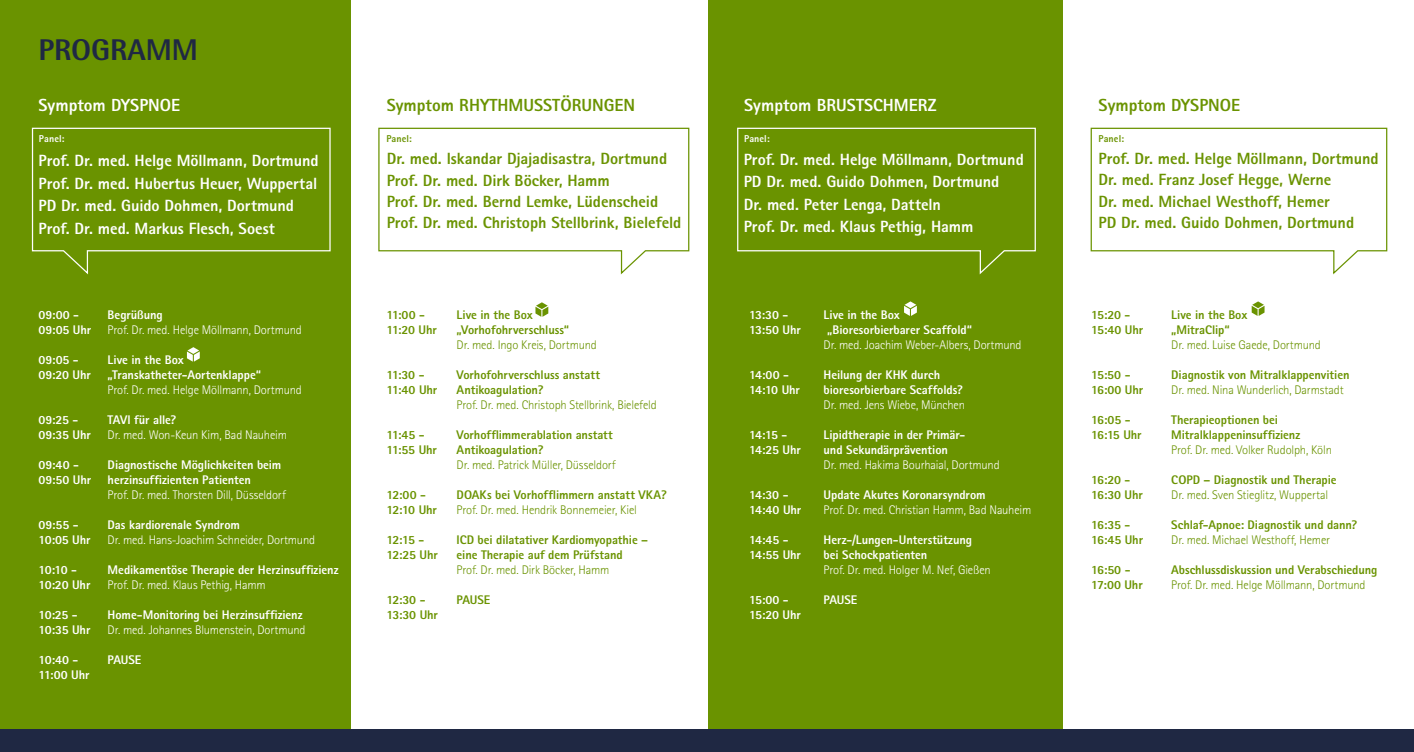
<style>
.page{position:relative;width:1414px;height:752px;background:#fff}
.page>*{position:absolute;margin:0;border:0;box-sizing:border-box;transform-origin:0 0}
.t1{font:800 30px "Rotis Semi Sans Std";color:#1f2843}
.t2{font:800 17.5px "Rotis Sans Serif Std";color:#6a9300}
.t3{font:800 17.5px "Rotis Sans Serif Std";color:#fff}
.t4{font:800 16.25px/21.2px "Rotis Sans Serif Std";letter-spacing:-.005em;color:#6a9300}
.t5{font:800 16.25px/22.5px "Rotis Sans Serif Std";letter-spacing:-.005em;color:#fff}
.t6{font:800 12.5px/15px "Rotis Sans Serif Std";letter-spacing:-.005em;color:#fff}
.t7{font:800 12.5px/15px "Rotis Sans Serif Std";letter-spacing:-.005em;color:#6a9300}
.t8{font:300 12.5px "Rotis Sans Serif Std";letter-spacing:-.01em;color:#fff}
.t9{font:300 12.5px "Rotis Sans Serif Std";letter-spacing:-.01em;color:#6a9300}
.t10{font:800 12.5px/15px "Rotis Sans Serif Std";letter-spacing:-.035em;color:#fff}
.t11{font:800 12.5px/15px "Rotis Sans Serif Std";letter-spacing:-.05em;color:#fff}
.t12{font:800 12.5px/15px "Rotis Sans Serif Std";letter-spacing:-.04em;color:#6a9300}
.t13{font:800 12.5px/15px "Rotis Sans Serif Std";letter-spacing:-.04em;color:#fff}
.t14{font:800 12.5px/15px "Rotis Sans Serif Std";letter-spacing:-.03em;color:#fff}
.t15{font:800 12.5px/15px "Rotis Sans Serif Std";letter-spacing:-.035em;color:#6a9300}
.t16{font:800 12.5px/15px "Rotis Sans Serif Std";letter-spacing:-.05em;color:#6a9300}
.t17{font:800 10px "Rotis Sans Serif Std";letter-spacing:.01em;color:#fff}
.t18{font:800 10px "Rotis Sans Serif Std";letter-spacing:.01em;color:#6a9300}
</style>
<div class="page">
<div style="left:0;top:0;width:351px;height:751px;background:#6a9300"></div>
<div style="left:709px;top:0;width:354px;height:751px;background:#6a9300"></div>
<div style="left:0;top:729px;width:1414px;height:22px;background:#1f2843"></div>
<svg style="left:31px;top:127px;width:300px;height:148px"></svg>
<svg style="left:535px;top:302px;width:13px;height:14px"></svg>
<svg style="left:1090px;top:127px;width:298px;height:148px"></svg>
<svg style="left:1251px;top:301px;width:13px;height:15px"></svg>
<svg style="left:737px;top:127px;width:299px;height:148px"></svg>
<svg style="left:904px;top:301px;width:13px;height:15px"></svg>
<svg style="left:378px;top:127px;width:312px;height:148px"></svg>
<svg style="left:187px;top:347px;width:13px;height:14px"></svg>
<h1 class="t1" style="left:38px;top:31px;width:161px">PROGRAMM</h1>
<h2 class="t2" style="left:387px;top:94px;width:250px">Symptom RHYTHMUSSTÖRUNGEN</h2>
<h2 class="t3" style="left:39px;top:94px;width:143px">Symptom DYSPNOE</h2>
<h2 class="t3" style="left:744px;top:94px;width:194px">Symptom BRUSTSCHMERZ</h2>
<h3 class="t5" style="left:744px;top:148px;width:281px">Prof. Dr. med. Helge Möllmann, Dortmund PD Dr. med. Guido Dohmen, Dortmund<br>Dr. med. Peter Lenga, Datteln<br>Prof. Dr. med. Klaus Pethig, Hamm</h3>
<h2 class="t2" style="left:1098px;top:94px;width:143px">Symptom DYSPNOE</h2>
<h3 class="t4" style="left:1098px;top:148px;width:281px">Prof. Dr. med. Helge Möllmann, Dortmund Dr. med. Franz Josef Hegge, Werne<br>Dr. med. Michael Westhoff, Hemer<br>PD Dr. med. Guido Dohmen, Dortmund</h3>
<p class="t17" style="left:39px;top:132px;width:27px">Panel:</p>
<p class="t18" style="left:386px;top:132px;width:27px">Panel:</p>
<p class="t17" style="left:744px;top:132px;width:27px">Panel:</p>
<p class="t18" style="left:1098px;top:132px;width:27px">Panel:</p>
<h3 class="t4" style="left:387px;top:148px;width:296px">Dr. med. Iskandar Djajadisastra, Dortmund Prof. Dr. med. Dirk Böcker, Hamm<br>Prof. Dr. med. Bernd Lemke, Lüdenscheid Prof. Dr. med. Christoph Stellbrink, Bielefeld</h3>
<h3 class="t5" style="left:39px;top:149px;width:281px">Prof. Dr. med. Helge Möllmann, Dortmund Prof. Dr. med. Hubertus Heuer, Wuppertal PD Dr. med. Guido Dohmen, Dortmund Prof. Dr. med. Markus Flesch, Soest</h3>
<p class="t6" style="left:39px;top:307px;width:54px">09:00 -<br>09:05 Uhr</p>
<p class="t6" style="left:108px;top:307px;width:57px">Begrüßung</p>
<p class="t8" style="left:108px;top:322px;width:196px">Prof. Dr. med. Helge Möllmann, Dortmund</p>
<p class="t6" style="left:39px;top:352px;width:54px">09:05 -<br>09:20 Uhr</p>
<p class="t6" style="left:108px;top:352px;width:155px">Live in the Box „Transkatheter-Aortenklappe“</p>
<p class="t8" style="left:108px;top:382px;width:196px">Prof. Dr. med. Helge Möllmann, Dortmund</p>
<p class="t6" style="left:39px;top:412px;width:54px">09:25 -<br>09:35 Uhr</p>
<p class="t6" style="left:108px;top:412px;width:70px">TAVI für alle?</p>
<p class="t8" style="left:108px;top:427px;width:181px">Dr. med. Won-Keun Kim, Bad Nauheim</p>
<p class="t6" style="left:39px;top:457px;width:54px">09:40 -<br>09:50 Uhr</p>
<p class="t6" style="left:108px;top:457px;width:175px">Diagnostische Möglichkeiten beim herzinsuffizienten Patienten</p>
<p class="t8" style="left:108px;top:487px;width:180px">Prof. Dr. med. Thorsten Dill, Düsseldorf</p>
<p class="t6" style="left:39px;top:517px;width:54px">09:55 -<br>10:05 Uhr</p>
<p class="t6" style="left:108px;top:517px;width:134px">Das kardiorenale Syndrom</p>
<p class="t8" style="left:108px;top:532px;width:209px">Dr. med. Hans-Joachim Schneider, Dortmund</p>
<p class="t13" style="left:39px;top:562px;width:53px">10:10 -<br>10:20 Uhr</p>
<p class="t6" style="left:108px;top:562px;width:232px">Medikamentöse Therapie der Herzinsuffizienz</p>
<p class="t8" style="left:108px;top:577px;width:160px">Prof. Dr. med. Klaus Pethig, Hamm</p>
<p class="t14" style="left:39px;top:607px;width:53px">10:25 -<br>10:35 Uhr</p>
<p class="t6" style="left:108px;top:607px;width:196px">Home-Monitoring bei Herzinsuffizienz</p>
<p class="t8" style="left:108px;top:622px;width:199px">Dr. med. Johannes Blumenstein, Dortmund</p>
<p class="t6" style="left:39px;top:652px;width:52px">10:40 -<br>11:00 Uhr</p>
<p class="t6" style="left:108px;top:652px;width:35px">PAUSE</p>
<p class="t7" style="left:386px;top:307px;width:52px">11:00 -<br>11:20 Uhr</p>
<p class="t7" style="left:457px;top:307px;width:114px">Live in the Box „Vorhofohrverschluss“</p>
<p class="t9" style="left:457px;top:337px;width:142px">Dr. med. Ingo Kreis, Dortmund</p>
<p class="t7" style="left:386px;top:367px;width:52px">11:30 -<br>11:40 Uhr</p>
<p class="t7" style="left:457px;top:367px;width:145px">Vorhofohrverschluss anstatt<br>Antikoagulation?</p>
<p class="t9" style="left:457px;top:397px;width:202px">Prof. Dr. med. Christoph Stellbrink, Bielefeld</p>
<p class="t7" style="left:386px;top:427px;width:52px">11:45 -<br>11:55 Uhr</p>
<p class="t7" style="left:457px;top:427px;width:158px">Vorhofflimmerablation anstatt<br>Antikoagulation?</p>
<p class="t9" style="left:457px;top:457px;width:161px">Dr. med. Patrick Müller, Düsseldorf</p>
<p class="t15" style="left:386px;top:487px;width:52px">12:00 -<br>12:10 Uhr</p>
<p class="t7" style="left:457px;top:487px;width:212px">DOAKs bei Vorhofflimmern anstatt VKA?</p>
<p class="t9" style="left:457px;top:502px;width:182px">Prof. Dr. med. Hendrik Bonnemeier, Kiel</p>
<p class="t16" style="left:386px;top:532px;width:53px">12:15 -<br>12:25 Uhr</p>
<p class="t7" style="left:457px;top:532px;width:193px">ICD bei dilatativer Kardiomyopathie – eine Therapie auf dem Prüfstand</p>
<p class="t9" style="left:457px;top:562px;width:154px">Prof. Dr. med. Dirk Böcker, Hamm</p>
<p class="t7" style="left:386px;top:592px;width:53px">12:30 -<br>13:30 Uhr</p>
<p class="t7" style="left:457px;top:592px;width:35px">PAUSE</p>
<p class="t6" style="left:749px;top:307px;width:53px">13:30 -<br>13:50 Uhr</p>
<p class="t6" style="left:824px;top:307px;width:150px">Live in the Box „Bioresorbierbarer Scaffold“</p>
<p class="t8" style="left:824px;top:337px;width:199px">Dr. med. Joachim Weber-Albers, Dortmund</p>
<p class="t10" style="left:749px;top:367px;width:52px">14:00 -<br>14:10 Uhr</p>
<p class="t6" style="left:824px;top:367px;width:141px">Heilung der KHK durch bioresorbierbare Scaffolds?</p>
<p class="t8" style="left:824px;top:397px;width:143px">Dr. med. Jens Wiebe, München</p>
<p class="t11" style="left:749px;top:427px;width:53px">14:15 -<br>14:25 Uhr</p>
<p class="t6" style="left:824px;top:427px;width:143px">Lipidtherapie in der Primär&shy;und Sekundärprävention</p>
<p class="t8" style="left:824px;top:457px;width:178px">Dr. med. Hakima Bourhaial, Dortmund</p>
<p class="t6" style="left:749px;top:487px;width:54px">14:30 -<br>14:40 Uhr</p>
<p class="t6" style="left:824px;top:487px;width:164px">Update Akutes Koronarsyndrom</p>
<p class="t8" style="left:824px;top:502px;width:209px">Prof. Dr. med. Christian Hamm, Bad Nauheim</p>
<p class="t6" style="left:749px;top:532px;width:53px">14:45 -<br>14:55 Uhr</p>
<p class="t6" style="left:824px;top:532px;width:150px">Herz-/Lungen-Unterstützung bei Schockpatienten</p>
<p class="t8" style="left:824px;top:562px;width:169px">Prof. Dr. med. Holger M. Nef, Gießen</p>
<p class="t6" style="left:749px;top:592px;width:53px">15:00 -<br>15:20 Uhr</p>
<p class="t6" style="left:824px;top:592px;width:35px">PAUSE</p>
<p class="t7" style="left:1091px;top:307px;width:54px">15:20 -<br>15:40 Uhr</p>
<p class="t7" style="left:1171px;top:307px;width:78px">Live in the Box „MitraClip“</p>
<p class="t9" style="left:1171px;top:337px;width:151px">Dr. med. Luise Gaede, Dortmund</p>
<p class="t7" style="left:1091px;top:367px;width:54px">15:50 -<br>16:00 Uhr</p>
<p class="t7" style="left:1171px;top:367px;width:180px">Diagnostik von Mitralklappenvitien</p>
<p class="t9" style="left:1171px;top:382px;width:174px">Dr. med. Nina Wunderlich, Darmstadt</p>
<p class="t12" style="left:1091px;top:412px;width:52px">16:05 -<br>16:15 Uhr</p>
<p class="t7" style="left:1171px;top:412px;width:130px">Therapieoptionen bei<br>Mitralklappeninsuffizienz</p>
<p class="t9" style="left:1171px;top:442px;width:162px">Prof. Dr. med. Volker Rudolph, Köln</p>
<p class="t7" style="left:1091px;top:472px;width:53px">16:20 -<br>16:30 Uhr</p>
<p class="t7" style="left:1171px;top:472px;width:167px">COPD – Diagnostik und Therapie</p>
<p class="t9" style="left:1171px;top:487px;width:158px">Dr. med. Sven Stieglitz, Wuppertal</p>
<p class="t7" style="left:1091px;top:517px;width:53px">16:35 -<br>16:45 Uhr</p>
<p class="t7" style="left:1171px;top:517px;width:187px">Schlaf-Apnoe: Diagnostik und dann?</p>
<p class="t9" style="left:1171px;top:532px;width:160px">Dr. med. Michael Westhoff, Hemer</p>
<p class="t7" style="left:1091px;top:562px;width:53px">16:50 -<br>17:00 Uhr</p>
<p class="t7" style="left:1171px;top:562px;width:208px">Abschlussdiskussion und Verabschiedung</p>
<p class="t9" style="left:1171px;top:577px;width:196px">Prof. Dr. med. Helge Möllmann, Dortmund</p>
</div>
